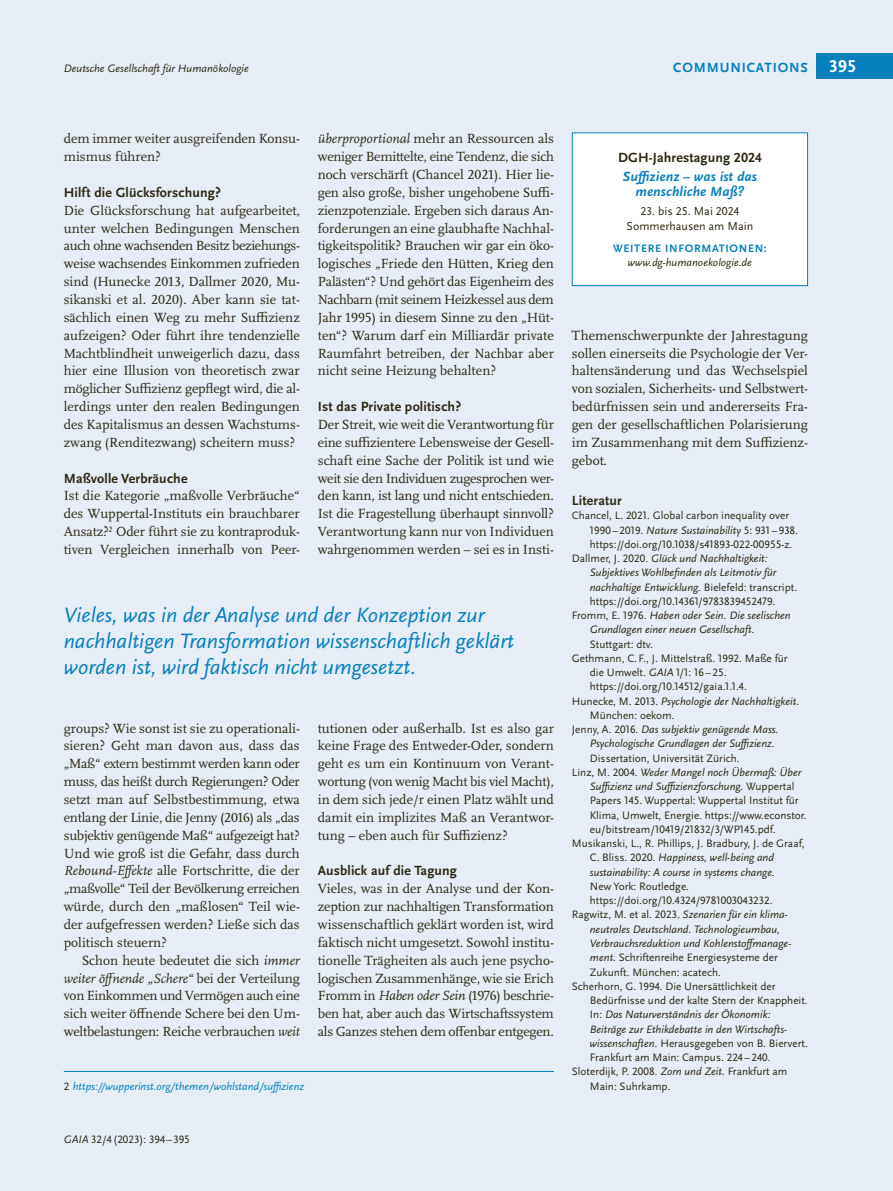
<style>
.page{position:relative;width:893px;height:1191px;background:#e6edf7}
.page>*{position:absolute;margin:0;border:0;box-sizing:border-box;transform-origin:0 0}
.t1{font:italic 21.75px/26.2px "Scala Sans Pro";color:#0680bd}
.t2{font:700 17.85px "Scala Sans Pro";color:#fff}
.Fließtext_oE{font:13.8px/17.9px "Scala Pro";color:#2f2912;text-align:justify}
.Ü3_9_25_11_9{font:700 13.8px "Scala Sans Pro";letter-spacing:.01em;color:#2f2912}
.Box_english{font:italic 700 13.8px/15px "Scala Sans Pro";letter-spacing:.01em;color:#0680bd;text-align:center}
.Box_english-2{font:700 13.8px "Scala Sans Pro";letter-spacing:.01em;color:#2f2912}
.t3{font:700 13.8px "Scala Sans Pro";letter-spacing:.06em;color:#0680bd}
.Box_english-3{font:12px/15px "Scala Sans Pro";color:#2f2912;text-align:center}
.Literatur{font:11.25px/14.2px "Scala Sans Pro";color:#2f2912}
.Literatur-2{font:italic 11.25px/14.2px "Scala Sans Pro";color:#2f2912}
.Fußnote{font:italic 11.25px "Scala Sans Pro";color:#0680bd}
.Autor_innen-Adressen{font:italic 11.25px "Scala Sans Pro";color:#2f2912}
.InfoÜ{font:700 11.25px "Scala Sans Pro";letter-spacing:.06em;color:#0680bd}
.s1{font-style:italic}
.s2{font-style:normal;color:#2f2912}
.s3{font-style:normal}
</style>
<div class="page">
<div style="left:816px;top:53px;width:77px;height:25px;background:#0680bd"></div>
<hr style="left:64px;top:1071px;width:490px;height:1px;background:#0680bd">
<div style="left:572px;top:132px;width:236px;height:154px;background:#fff;border:1px solid #0680bd"></div>
<p class="Literatur-2" style="left:64px;top:61px;width:187px">Deutsche Gesellschaft für Humanökologie</p>
<p class="t2" style="left:829px;top:56px;width:29px">395</p>
<p class="t3" style="left:673px;top:59px;width:136px">COMMUNICATIONS</p>
<p class="Fließtext_oE" style="left:64px;top:130px;width:236px">dem immer weiter ausgreifenden Konsu&shy;mismus führen?</p>
<h3 class="Ü3_9_25_11_9" style="left:64px;top:184px;width:159px">Hilft die Glücksforschung?</h3>
<p class="Fließtext_oE" style="left:64px;top:201px;width:238px">Die Glücksforschung hat aufgearbeitet, unter welchen Bedingungen Menschen auch ohne wachsenden Besitz beziehungs&shy;weise wachsendes Einkommen zufrieden sind (Hunecke 2013, Dallmer 2020, Mu&shy;sikanski et al. 2020). Aber kann sie tat&shy;sächlich einen Weg zu mehr Suffizienz aufzeigen? Oder führt ihre tendenzielle Machtblindheit unweigerlich dazu, dass hier eine Illusion von theoretisch zwar möglicher Suffizienz gepflegt wird, die al&shy;lerdings unter den realen Bedingungen des Kapitalismus an dessen Wachstums&shy;zwang (Renditezwang) scheitern muss?</p>
<h3 class="Ü3_9_25_11_9" style="left:64px;top:470px;width:125px">Maßvolle Verbräuche</h3>
<p class="Fließtext_oE" style="left:64px;top:487px;width:238px">Ist die Kategorie „maßvolle Verbräuche“ des Wuppertal-Instituts ein brauchbarer Ansatz?<sup>2</sup> Oder führt sie zu kontraproduk&shy;tiven Vergleichen innerhalb von Peer-</p>
<p class="Fließtext_oE" style="left:318px;top:130px;width:238px"><span class="s1">überproportional</span> mehr an Ressourcen als weniger Bemittelte, eine Tendenz, die sich noch verschärft (Chancel 2021). Hier lie&shy;gen also große, bisher ungehobene Suffi&shy;zienzpotenziale. Ergeben sich daraus An&shy;forderungen an eine glaubhafte Nachhal&shy;tigkeitspolitik? Brauchen wir gar ein öko&shy;logisches „Friede den Hütten, Krieg den Palästen“? Und gehört das Eigenheim des Nachbarn (mit seinem Heizkessel aus dem Jahr 1995) in diesem Sinne zu den „Hüt&shy;ten“? Warum darf ein Milliardär private Raumfahrt betreiben, der Nachbar aber nicht seine Heizung behalten?</p>
<h3 class="Ü3_9_25_11_9" style="left:318px;top:399px;width:145px">Ist das Private politisch?</h3>
<p class="Fließtext_oE" style="left:318px;top:416px;width:238px">Der Streit, wie weit die Verantwortung für eine suffizientere Lebensweise der Gesell&shy;schaft eine Sache der Politik ist und wie weit sie den Individuen zugesprochen wer&shy;den kann, ist lang und nicht entschieden.<br>Ist die Fragestellung überhaupt sinnvoll?<br>Verantwortung kann nur von Individuen wahrgenommen werden – sei es in Insti-</p>
<h1 class="t1" style="left:64px;top:602px;width:452px">Vieles, was in der Analyse und der Konzeption zur nachhaltigen Transformation wissenschaftlich geklärt worden ist, wird faktisch nicht umgesetzt.</h1>
<p class="Fließtext_oE" style="left:64px;top:719px;width:238px">groups? Wie sonst ist sie zu operationali&shy;sieren? Geht man davon aus, dass das „Maß“ extern bestimmt werden kann oder muss, das heißt durch Regierungen? Oder setzt man auf Selbstbestimmung, etwa entlang der Linie, die Jenny (2016) als „das subjektiv genügende Maß“ aufgezeigt hat?<br>Und wie groß ist die Gefahr, dass durch <span class="s1">Rebound-Effekte</span> alle Fortschritte, die der „maßvolle“ Teil der Bevölkerung erreichen würde, durch den „maßlosen“ Teil wie&shy;der aufgefressen werden? Ließe sich das politisch steuern?</p>
<p class="Fließtext_oE" style="left:64px;top:951px;width:238px;text-indent:18px">Schon heute bedeutet die sich <span class="s1">immer weiter öffnende „Schere“</span> bei der Verteilung von Einkommen und Vermögen auch eine sich weiter öffnende Schere bei den Um&shy;weltbelastungen: Reiche verbrauchen <span class="s1">weit</span></p>
<p class="Fließtext_oE" style="left:318px;top:719px;width:238px">tutionen oder außerhalb. Ist es also gar keine Frage des Entweder-Oder, sondern geht es um ein Kontinuum von Verant&shy;wortung (von wenig Macht bis viel Macht), in dem sich jede/r einen Platz wählt und damit ein implizites Maß an Verantwor&shy;tung – eben auch für Suffizienz?</p>
<h3 class="Ü3_9_25_11_9" style="left:318px;top:863px;width:141px">Ausblick auf die Tagung</h3>
<p class="Fließtext_oE" style="left:318px;top:880px;width:238px">Vieles, was in der Analyse und der Kon&shy;zeption zur nachhaltigen Transformation wissenschaftlich geklärt worden ist, wird faktisch nicht umgesetzt. Sowohl institu&shy;tionelle Trägheiten als auch jene psycho&shy;logischen Zusammenhänge, wie sie Erich Fromm in <span class="s1">Haben oder Sein</span> (1976) beschrie&shy;ben hat, aber auch das Wirtschaftssystem als Ganzes stehen dem offenbar entgegen.</p>
<p class="Fußnote" style="left:64px;top:1079px;width:242px"><span class="s2">2</span> https://wupperinst.org/themen/wohlstand/suffizienz</p>
<p class="Literatur" style="left:64px;top:1132px;width:128px"><span class="s1">GAIA</span> 32/4 (2023): 394–395</p>
<p class="Box_english-2" style="left:618px;top:149px;width:145px">DGH-Jahrestagung 2024</p>
<p class="Box_english" style="left:623px;top:169px;width:136px">Suffizienz – was ist das menschliche Maß?</p>
<p class="Box_english-3" style="left:627px;top:204px;width:128px">23. bis 25. Mai 2024<br>Sommerhausen am Main</p>
<h5 class="InfoÜ" style="left:613px;top:242px;width:155px">WEITERE INFORMATIONEN:</h5>
<p class="Autor_innen-Adressen" style="left:628px;top:256px;width:125px">www.dg-humanoekologie.de</p>
<p class="Fließtext_oE" style="left:572px;top:326px;width:238px">Themenschwerpunkte der Jahrestagung sollen einerseits die Psychologie der Ver&shy;haltensänderung und das Wechselspiel von sozialen, Sicherheits- und Selbstwert&shy;bedürfnissen sein und andererseits Fra&shy;gen der gesellschaftlichen Polarisierung im Zusammenhang mit dem Suffizienz&shy;gebot.</p>
<h3 class="Ü3_9_25_11_9" style="left:572px;top:492px;width:51px">Literatur</h3>
<p class="Literatur" style="left:590px;top:508px;width:210px;text-indent:-18px">Chancel, L. 2021. Global carbon inequality over<br>1990 – 2019. <span class="s1">Nature Sustainability</span> 5: 931–938. https://doi.org/10.1038/s41893-022-00955-z.</p>
<p class="Literatur-2" style="left:590px;top:551px;width:209px;text-indent:-18px"><span class="s3">Dallmer, J. 2020.</span> Glück und Nachhaltigkeit:<br>Subjektives Wohlbefinden als Leitmotiv für nachhaltige Entwicklung. <span class="s3">Bielefeld: transcript. https://doi.org/10.14361/9783839452479.</span></p>
<p class="Literatur-2" style="left:590px;top:608px;width:202px;text-indent:-18px"><span class="s3">Fromm, E. 1976.</span> Haben oder Sein. Die seelischen<br>Grundlagen einer neuen Gesellschaft.<br><span class="s3">Stuttgart: dtv.</span></p>
<p class="Literatur" style="left:590px;top:651px;width:199px;text-indent:-18px">Gethmann, C.F., J. Mittelstraß. 1992. Maße für die Umwelt. <span class="s1">GAIA</span> 1/1: 16 – 25. https://doi.org/10.14512/gaia.1.1.4.</p>
<p class="Literatur" style="left:590px;top:694px;width:211px;text-indent:-18px">Hunecke, M. 2013. <span class="s1">Psychologie der Nachhaltigkeit.<br></span>München: oekom.</p>
<p class="Literatur-2" style="left:590px;top:722px;width:190px;text-indent:-18px"><span class="s3">Jenny, A. 2016.</span> Das subjektiv genügende Mass.<br>Psychologische Grundlagen der Suffizienz.<br><span class="s3">Dissertation, Universität Zürich.</span></p>
<p class="Literatur" style="left:590px;top:765px;width:218px;text-indent:-18px">Linz, M. 2004. <span class="s1">Weder Mangel noch Übermaß: Über Suffizienz und Suffizienzforschung.</span> Wuppertal Papers 145. Wuppertal: Wuppertal Institut für Klima, Umwelt, Energie. https://www.econstor. eu/bitstream/10419/21832/3/WP145.pdf.</p>
<p class="Literatur" style="left:590px;top:836px;width:216px;text-indent:-18px">Musikanski, L., R. Phillips, J. Bradbury, J. de Graaf, C. Bliss. 2020. <span class="s1">Happiness, well-being and sustainability: A course in systems change.<br></span>New York: Routledge. https://doi.org/10.4324/9781003043232.</p>
<p class="Literatur-2" style="left:572px;top:907px;width:218px"><span class="s3">Ragwitz, M. et al. 2023.</span> Szenarien für ein klima-</p>
<p class="Literatur-2" style="left:590px;top:922px;width:203px">neutrales Deutschland. Technologieumbau, Verbrauchsreduktion und Kohlenstoffmanage&shy;ment. <span class="s3">Schriftenreihe Energiesysteme der Zukunft. München: acatech.</span></p>
<p class="Literatur" style="left:590px;top:979px;width:219px;text-indent:-18px">Scherhorn, G. 1994. Die Unersättlichkeit der Bedürfnisse und der kalte Stern der Knappheit.<br>In: <span class="s1">Das Naturverständnis der Ökonomik:<br>Beiträge zur Ethikdebatte in den Wirtschafts&shy;wissenschaften.</span> Herausgegeben von B. Biervert.<br>Frankfurt am Main: Campus. 224–240.</p>
<p class="Literatur" style="left:590px;top:1064px;width:199px;text-indent:-18px">Sloterdijk, P. 2008. <span class="s1">Zorn und Zeit.</span> Frankfurt am<br>Main: Suhrkamp.</p>
</div>
